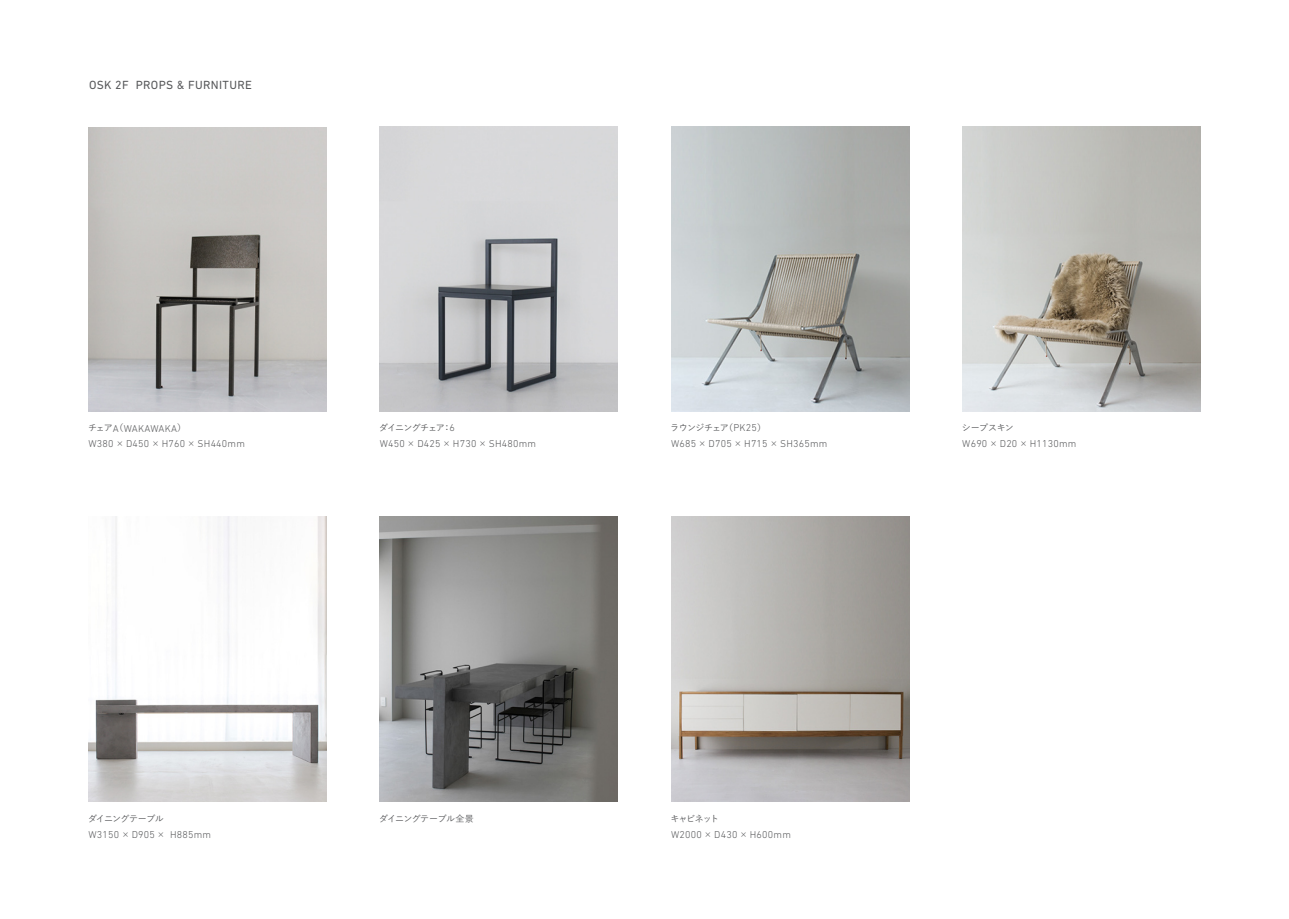
<style>
.page{position:relative;width:1289px;height:919px;background:#fff}
.page>*{position:absolute;margin:0;border:0;box-sizing:border-box;transform-origin:0 0}
.t1{font:12px "DIN Next LT Pro";letter-spacing:.03em;color:#57585a}
.t2{font:300 10.2px "DIN Next LT Pro";letter-spacing:.02em;color:#57585a}
.t3{font:300 10.05px "DIN Next LT Pro";letter-spacing:.02em;color:#57585a}
.t4{font:500 9px "Yu Go";letter-spacing:-.085em;color:#57585a}
.t5{font:500 9px "Yu Go";letter-spacing:-.06em;color:#57585a}
.t6{font:500 9px "Yu Go";letter-spacing:-.105em;color:#57585a}
.s1{font-family:"Yu Go";font-weight:500;font-size:9px}
.s2{font-size:10.05px}
.s3{font-family:"DIN Next LT Pro";font-weight:300;font-size:10.2px}
.s4{font-family:"DIN Next LT Pro";font-weight:300;font-size:10.05px}
</style>
<div class="page">
<img style="left:380px;top:516px;width:238px;height:285px">
<img style="left:671px;top:516px;width:238px;height:285px">
<img style="left:962px;top:127px;width:238px;height:285px">
<img style="left:380px;top:127px;width:238px;height:285px">
<img style="left:671px;top:127px;width:238px;height:285px">
<img style="left:88px;top:516px;width:238px;height:285px">
<img style="left:88px;top:127px;width:239px;height:285px">
<p class="t1" style="left:89px;top:78px;width:164px">OSK 2F PROPS &amp; FURNITURE</p>
<p class="t3" style="left:88px;top:422px;width:99px"><span class="s1">チェア</span>A<span class="s1">（</span>WAKAWAKA<span class="s1">）</span></p>
<p class="t2" style="left:88px;top:438px;width:158px"><span class="s2">W</span>380 <span class="s1">×</span> <span class="s2">D</span>450 <span class="s1">×</span> <span class="s2">H</span>760 <span class="s1">×</span> <span class="s2">SH</span>440<span class="s2">mm</span></p>
<p class="t6" style="left:379px;top:419px;width:77px">ダイニングチェア：<span class="s3">6</span></p>
<p class="t2" style="left:380px;top:438px;width:158px"><span class="s2">W</span>450 <span class="s1">×</span> <span class="s2">D</span>425 <span class="s1">×</span> <span class="s2">H</span>730 <span class="s1">×</span> <span class="s2">SH</span>480<span class="s2">mm</span></p>
<p class="t4" style="left:670px;top:419px;width:97px">ラウンジチェア（<span class="s4">PK</span><span class="s3">25</span>）</p>
<p class="t2" style="left:671px;top:438px;width:158px"><span class="s2">W</span>685 <span class="s1">×</span> <span class="s2">D</span>705 <span class="s1">×</span> <span class="s2">H</span>715 <span class="s1">×</span> <span class="s2">SH</span>365<span class="s2">mm</span></p>
<p class="t4" style="left:961px;top:419px;width:53px">シープスキン</p>
<p class="t2" style="left:962px;top:438px;width:116px"><span class="s2">W</span>690 <span class="s1">×</span> <span class="s2">D</span>20 <span class="s1">×</span> <span class="s2">H</span>1130<span class="s2">mm</span></p>
<p class="t4" style="left:88px;top:810px;width:77px">ダイニングテーブル</p>
<p class="t2" style="left:88px;top:828px;width:124px"><span class="s2">W</span>3150 <span class="s1">×</span> <span class="s2">D</span>905 <span class="s1">×</span> <span class="s2">H</span>885<span class="s2">mm</span></p>
<p class="t5" style="left:379px;top:810px;width:96px">ダイニングテーブル全景</p>
<p class="t4" style="left:670px;top:810px;width:50px">キャビネット</p>
<p class="t2" style="left:671px;top:828px;width:121px"><span class="s2">W</span>2000 <span class="s1">×</span> <span class="s2">D</span>430 <span class="s1">×</span> <span class="s2">H</span>600<span class="s2">mm</span></p>
</div>
